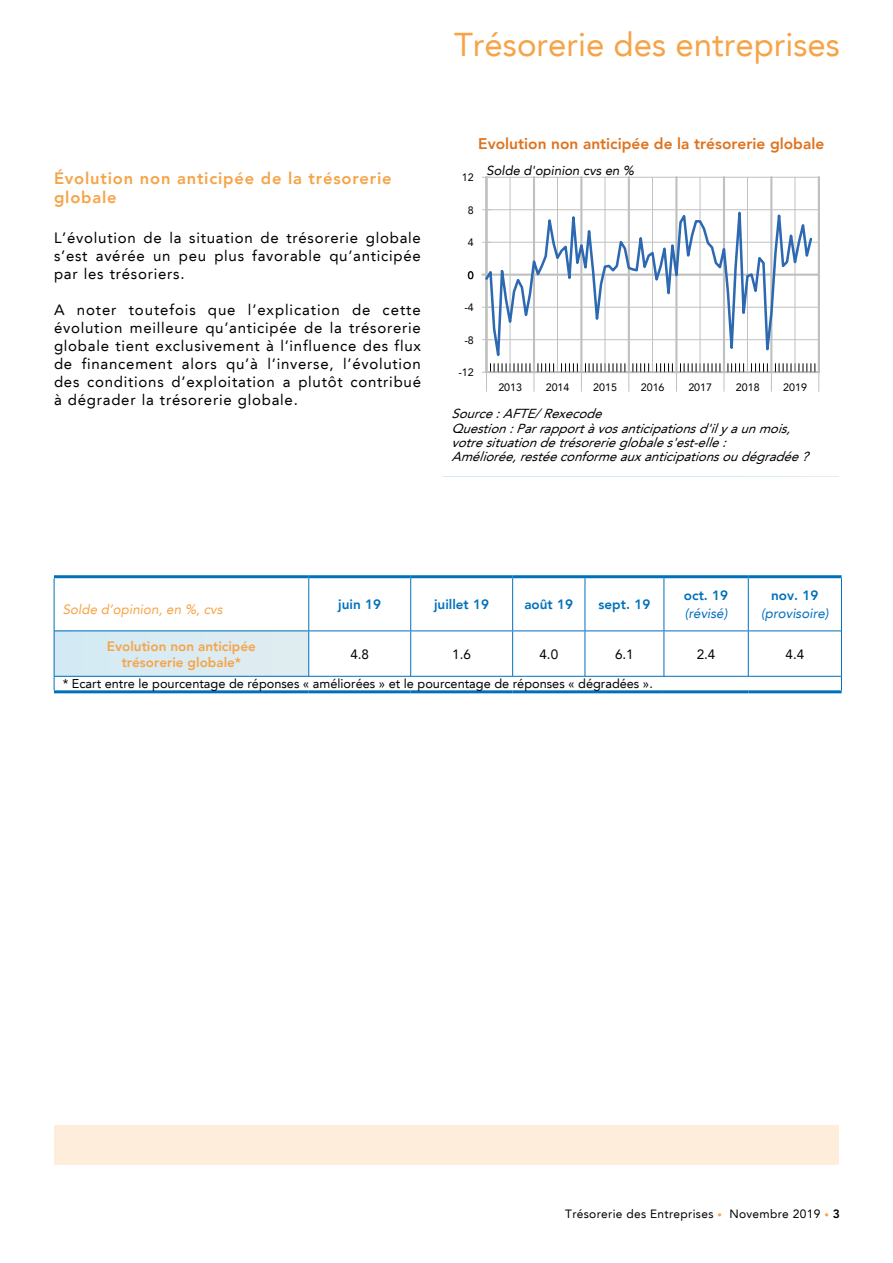
<style>
.page{position:relative;width:893px;height:1263px;background:#fff}
.page>*{position:absolute;margin:0;border:0;box-sizing:border-box;transform-origin:0 0}
.t1{font:33px "Avenir LT";color:#f6a447}
.t2{font:800 16.5px/19.8px "Avenir LT";letter-spacing:.05em;color:#f6a447}
.t3{font:800 15.45px "Avenir LT";color:#df721d}
.t4{font:15px/18px "Avenir LT";letter-spacing:.05em;color:#000;text-align:justify}
.t5{font:800 13.5px "Avenir LT";color:#0070ba}
.t6{font:800 13.5px/16.2px "Avenir LT";color:#f6a447;text-align:center}
.t7{font:italic 13.5px "Avenir LT";color:#f6a447}
.t8{font:italic 13.5px "Avenir LT";color:#0070ba}
.t9{font:13.5px "Avenir LT";color:#000}
.t10{font:italic 13.05px/14.4px "Avenir LT";color:#000}
.t11{font:italic 13.05px "Avenir LT";color:#000}
.t12{font:12.75px "Avenir LT";color:#000}
.t13{font:12px "Avenir LT";letter-spacing:.025em;color:#000}
.t14{font:10.65px "Avenir LT";color:#000}
.s1{font-size:9px;color:#f6a447}
.s2{font-weight:800}
</style>
<div class="page">
<hr style="left:819px;top:177px;width:1px;height:195px;background:#c0c0c0">
<hr style="left:818px;top:177px;width:1px;height:195px;background:#c0c0c0">
<hr style="left:482px;top:274px;width:337px;height:2px;background:#c0c0c0">
<hr style="left:486px;top:372px;width:333px;height:1px;background:#c0c0c0">
<hr style="left:486px;top:339px;width:333px;height:1px;background:#c0c0c0">
<hr style="left:486px;top:307px;width:333px;height:1px;background:#c0c0c0">
<hr style="left:486px;top:242px;width:333px;height:1px;background:#c0c0c0">
<hr style="left:486px;top:209px;width:333px;height:1px;background:#c0c0c0">
<hr style="left:486px;top:177px;width:333px;height:1px;background:#c0c0c0">
<svg style="left:483px;top:176px;width:331px;height:216px"></svg>
<svg style="left:55px;top:578px;width:786px;height:98px"></svg>
<div style="left:54px;top:631px;width:255px;height:45px;background:#daebf2"></div>
<hr style="left:54px;top:575px;width:255px;height:3px;background:#0070ba">
<hr style="left:309px;top:575px;width:102px;height:3px;background:#0070ba">
<hr style="left:411px;top:575px;width:102px;height:3px;background:#0070ba">
<hr style="left:513px;top:575px;width:72px;height:3px;background:#0070ba">
<hr style="left:585px;top:575px;width:79px;height:3px;background:#0070ba">
<hr style="left:664px;top:575px;width:84px;height:3px;background:#0070ba">
<hr style="left:748px;top:575px;width:94px;height:3px;background:#0070ba">
<hr style="left:54px;top:690px;width:255px;height:3px;background:#0070ba">
<hr style="left:309px;top:690px;width:102px;height:3px;background:#0070ba">
<hr style="left:411px;top:690px;width:102px;height:3px;background:#0070ba">
<hr style="left:513px;top:690px;width:72px;height:3px;background:#0070ba">
<hr style="left:585px;top:690px;width:79px;height:3px;background:#0070ba">
<hr style="left:664px;top:690px;width:84px;height:3px;background:#0070ba">
<hr style="left:748px;top:690px;width:94px;height:3px;background:#0070ba">
<hr style="left:54px;top:578px;width:1px;height:53px;background:#0070ba">
<hr style="left:308px;top:578px;width:1px;height:52px;background:#0070ba">
<hr style="left:410px;top:578px;width:1px;height:52px;background:#0070ba">
<hr style="left:512px;top:578px;width:1px;height:52px;background:#0070ba">
<hr style="left:585px;top:578px;width:1px;height:52px;background:#0070ba">
<hr style="left:664px;top:578px;width:1px;height:52px;background:#0070ba">
<hr style="left:748px;top:578px;width:1px;height:52px;background:#0070ba">
<hr style="left:841px;top:578px;width:1px;height:53px;background:#0070ba">
<hr style="left:54px;top:631px;width:1px;height:45px;background:#0070ba">
<hr style="left:308px;top:631px;width:1px;height:45px;background:#0070ba">
<hr style="left:410px;top:631px;width:1px;height:45px;background:#0070ba">
<hr style="left:512px;top:631px;width:1px;height:45px;background:#0070ba">
<hr style="left:585px;top:631px;width:1px;height:45px;background:#0070ba">
<hr style="left:664px;top:631px;width:1px;height:45px;background:#0070ba">
<hr style="left:748px;top:631px;width:1px;height:45px;background:#0070ba">
<hr style="left:841px;top:631px;width:1px;height:45px;background:#0070ba">
<hr style="left:54px;top:676px;width:255px;height:1px;background:#0070ba">
<svg style="left:54px;top:676px;width:1px;height:14px"></svg>
<hr style="left:309px;top:676px;width:102px;height:1px;background:#0070ba">
<hr style="left:411px;top:676px;width:102px;height:1px;background:#0070ba">
<hr style="left:513px;top:676px;width:72px;height:1px;background:#0070ba">
<hr style="left:585px;top:676px;width:79px;height:1px;background:#0070ba">
<hr style="left:664px;top:676px;width:84px;height:1px;background:#0070ba">
<hr style="left:748px;top:676px;width:94px;height:1px;background:#0070ba">
<svg style="left:841px;top:676px;width:1px;height:14px"></svg>
<hr style="left:54px;top:630px;width:255px;height:1px;background:#0070ba">
<hr style="left:309px;top:630px;width:102px;height:1px;background:#0070ba">
<hr style="left:411px;top:630px;width:102px;height:1px;background:#0070ba">
<hr style="left:513px;top:630px;width:72px;height:1px;background:#0070ba">
<hr style="left:585px;top:630px;width:79px;height:1px;background:#0070ba">
<hr style="left:664px;top:630px;width:84px;height:1px;background:#0070ba">
<hr style="left:748px;top:630px;width:93px;height:1px;background:#0070ba">
<div style="left:54px;top:1125px;width:785px;height:40px;background:#feeddb"></div>
<p class="t2" style="left:54px;top:168px;width:339px">Évolution non anticipée de la trésorerie globale</p>
<p class="t4" style="left:54px;top:229px;width:368px">L’évolution de la situation de trésorerie globale s’est avérée un peu plus favorable qu’anticipée par les trésoriers.</p>
<p class="t4" style="left:54px;top:301px;width:368px">A noter toutefois que l’explication de cette évolution meilleure qu’anticipée de la trésorerie globale tient exclusivement à l’influence des flux de financement alors qu’à l’inverse, l’évolution des conditions d’exploitation a plutôt contribué à dégrader la trésorerie globale.</p>
<h1 class="t1" style="left:454px;top:25px;width:387px">Trésorerie des entreprises</h1>
<p class="t3" style="left:478px;top:134px;width:348px">Evolution non anticipée de la trésorerie globale</p>
<p class="t11" style="left:486px;top:163px;width:149px">Solde d'opinion cvs en %</p>
<p class="t14" style="left:462px;top:171px;width:13px">12</p>
<p class="t14" style="left:468px;top:204px;width:7px">8</p>
<p class="t14" style="left:468px;top:236px;width:7px">4</p>
<p class="t14" style="left:468px;top:269px;width:7px">0</p>
<p class="t14" style="left:464px;top:301px;width:11px">-4</p>
<p class="t14" style="left:464px;top:334px;width:11px">-8</p>
<p class="t14" style="left:458px;top:366px;width:17px">-12</p>
<p class="t14" style="left:498px;top:381px;width:25px">2013</p>
<p class="t14" style="left:546px;top:381px;width:25px">2014</p>
<p class="t14" style="left:593px;top:381px;width:25px">2015</p>
<p class="t14" style="left:641px;top:381px;width:25px">2016</p>
<p class="t14" style="left:688px;top:381px;width:25px">2017</p>
<p class="t14" style="left:736px;top:381px;width:25px">2018</p>
<p class="t14" style="left:783px;top:381px;width:25px">2019</p>
<p class="t10" style="left:452px;top:406px;width:363px">Source:AFTE/Rexecode Question:Parrapportàvosanticipationsd'ilyaunmois, votresituationdetrésorerieglobales'est-elle:<br>Améliorée,restéeconformeauxanticipationsoudégradée?</p>
<p class="t7" style="left:63px;top:602px;width:161px">Solde d’opinion, en %, cvs</p>
<p class="t5" style="left:338px;top:597px;width:44px">juin 19</p>
<p class="t5" style="left:434px;top:597px;width:57px">juillet 19</p>
<p class="t5" style="left:524px;top:597px;width:50px">août 19</p>
<p class="t5" style="left:598px;top:597px;width:53px">sept. 19</p>
<p class="t5" style="left:684px;top:588px;width:46px">oct. 19</p>
<p class="t8" style="left:685px;top:606px;width:44px">(révisé)</p>
<p class="t5" style="left:771px;top:588px;width:49px">nov. 19</p>
<p class="t8" style="left:761px;top:606px;width:69px">(provisoire)</p>
<p class="t6" style="left:107px;top:638px;width:150px">Evolution non anticipée trésorerie globale*</p>
<p class="t9" style="left:350px;top:646px;width:20px">4.8</p>
<p class="t9" style="left:452px;top:646px;width:20px">1.6</p>
<p class="t9" style="left:539px;top:646px;width:20px">4.0</p>
<p class="t9" style="left:615px;top:646px;width:20px">6.1</p>
<p class="t9" style="left:697px;top:646px;width:20px">2.4</p>
<p class="t9" style="left:785px;top:646px;width:20px">4.4</p>
<p class="t12" style="left:63px;top:676px;width:592px">* Ecart entre le pourcentage de réponses « améliorées » et le pourcentage de réponses « dégradées ».</p>
<p class="t13" style="left:565px;top:1207px;width:276px">Trésorerie des Entreprises <span class="s1">•</span> Novembre 2019 <span class="s1">•</span> <span class="s2">3</span></p>
</div>
